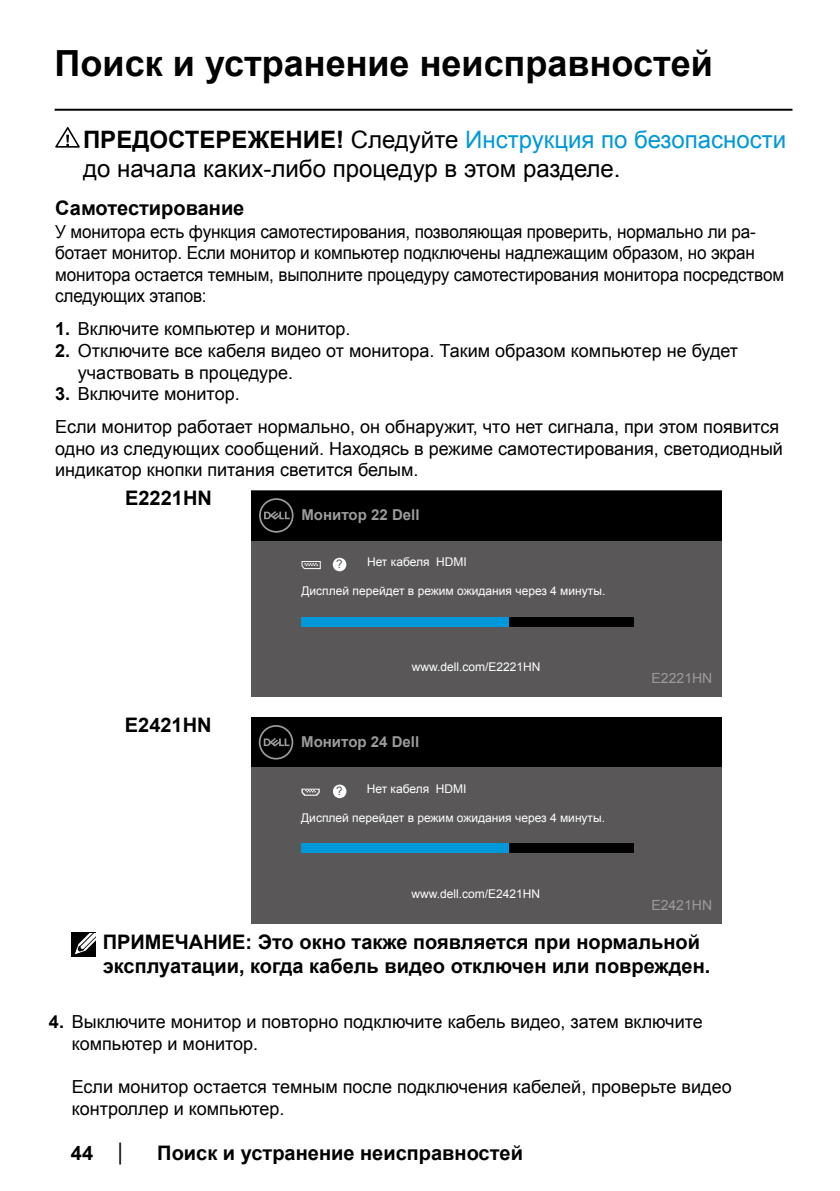
<style>
.page{position:relative;width:840px;height:1191px;background:#fff}
.page>*{position:absolute;margin:0;border:0;box-sizing:border-box;transform-origin:0 0}
.t1{font:700 36px "Arial";color:#000}
.t2{font:24px/28.8px "Arial";color:#000}
.t3{font:700 20px/24px "Arial";color:#000}
.t4{font:18px/21.6px "Arial";letter-spacing:-.01em;color:#000}
.t5{font:18px/21.6px "Arial";letter-spacing:-.01em;color:#000;scale:.95 1}
.t6{font:700 15px "Arial";color:#9b9b9b}
.t7{font:14px "Arial";color:#9b9b9b}
.t8{font:12px "Arial";color:#fff}
.t9{font:11.6px "Arial";color:#595757}
.s1{font-weight:700}
.s2{color:#0098d9}
.s3{font-weight:400;font-size:18px}
</style>
<div class="page">
<hr style="left:55px;top:109px;width:737px;height:2px;background:#000">
<svg style="left:55px;top:127px;width:25px;height:21px"></svg>
<div style="left:251px;top:491px;width:470px;height:206px;background:#595757"></div>
<div style="left:251px;top:491px;width:470px;height:49px;background:#000"></div>
<svg style="left:259px;top:498px;width:34px;height:35px"></svg>
<div style="left:301px;top:617px;width:332px;height:9px;background:#000"></div>
<div style="left:301px;top:617px;width:208px;height:9px;background:#0098d9"></div>
<svg style="left:332px;top:558px;width:14px;height:13px"></svg>
<svg style="left:301px;top:561px;width:19px;height:8px"></svg>
<div style="left:251px;top:717px;width:470px;height:206px;background:#595757"></div>
<div style="left:251px;top:717px;width:470px;height:50px;background:#000"></div>
<svg style="left:258px;top:725px;width:35px;height:34px"></svg>
<div style="left:301px;top:843px;width:332px;height:10px;background:#000"></div>
<div style="left:301px;top:843px;width:207px;height:10px;background:#0098d9"></div>
<svg style="left:333px;top:784px;width:13px;height:14px"></svg>
<svg style="left:301px;top:788px;width:18px;height:7px"></svg>
<div style="left:72px;top:932px;width:24px;height:25px;background:#000"></div>
<svg style="left:75px;top:933px;width:21px;height:21px"></svg>
<h1 class="t1" style="left:55px;top:38px;width:659px">Поиск и устранение неисправностей</h1>
<h2 class="t2" style="left:83px;top:125px;width:704px"><span class="s1">ПРЕДОСТЕРЕЖЕНИЕ!</span> Следуйте <span class="s2">Инструкция по безопасности </span>до начала каких-либо процедур в этом разделе.</h2>
<p class="t3" style="left:55px;top:196px;width:191px">Самотестирование</p>
<p class="t5" style="left:55px;top:221px;width:768px">У монитора есть функция самотестирования, позволяющая проверить, нормально ли ра&shy;ботает монитор. Если монитор и компьютер подключены надлежащим образом, но экран монитора остается темным, выполните процедуру самотестирования монитора посредством следующих этапов:</p>
<p class="t4" style="left:55px;top:318px;width:297px"><span class="s1">1.</span> Включите компьютер и монитор.</p>
<p class="t4" style="left:78px;top:340px;width:661px;text-indent:-23px"><span class="s1">2.</span> Отключите все кабеля видео от монитора. Таким образом компьютер не будет участвовать в процедуре.</p>
<p class="t4" style="left:55px;top:377px;width:725px;line-height:33px"><span class="s1">3.</span> Включите монитор.<br>Если монитор работает нормально, он обнаружит, что нет сигнала, при этом появится</p>
<p class="t4" style="left:55px;top:438px;width:729px">одно из следующих сообщений. Находясь в режиме самотестирования, светодиодный индикатор кнопки питания светится белым.</p>
<p class="t3" style="left:125px;top:486px;width:88px">E2221HN</p>
<p class="t3" style="left:125px;top:713px;width:88px">E2421HN</p>
<p class="t6" style="left:301px;top:504px;width:119px">Монитор 22 Dell</p>
<p class="t9" style="left:336px;top:556px;width:8px">?</p>
<p class="t8" style="left:367px;top:553px;width:101px">Нет кабеля HDMI</p>
<p class="t8" style="left:301px;top:583px;width:305px">Дисплей перейдет в режим ожидания через 4 минуты.</p>
<p class="t8" style="left:411px;top:659px;width:130px">www.dell.com/E2221HN</p>
<p class="t6" style="left:301px;top:731px;width:119px">Монитор 24 Dell</p>
<p class="t9" style="left:336px;top:783px;width:8px">?</p>
<p class="t8" style="left:366px;top:780px;width:101px">Нет кабеля HDMI</p>
<p class="t8" style="left:301px;top:810px;width:305px">Дисплей перейдет в режим ожидания через 4 минуты.</p>
<p class="t8" style="left:411px;top:885px;width:130px">www.dell.com/E2421HN</p>
<p class="t7" style="left:651px;top:668px;width:62px">E2221HN</p>
<p class="t7" style="left:651px;top:895px;width:62px">E2421HN</p>
<p class="t3" style="left:103px;top:930px;width:608px">ПРИМЕЧАНИЕ: Это окно также появляется при нормальной эксплуатации, когда кабель видео отключен или поврежден.</p>
<p class="t4" style="left:72px;top:1011px;width:632px;text-indent:-23px"><span class="s1">4.</span> Выключите монитор и повторно подключите кабель видео, затем включите компьютер и монитор.</p>
<p class="t4" style="left:72px;top:1076px;width:661px">Если монитор остается темным после подключения кабелей, проверьте видео контроллер и компьютер.</p>
<p class="t3" style="left:157px;top:1140px;width:367px">Поиск и устранение неисправностей</p>
<p class="t3" style="left:71px;top:1140px;width:57px">44 <span class="s3">│</span></p>
</div>
